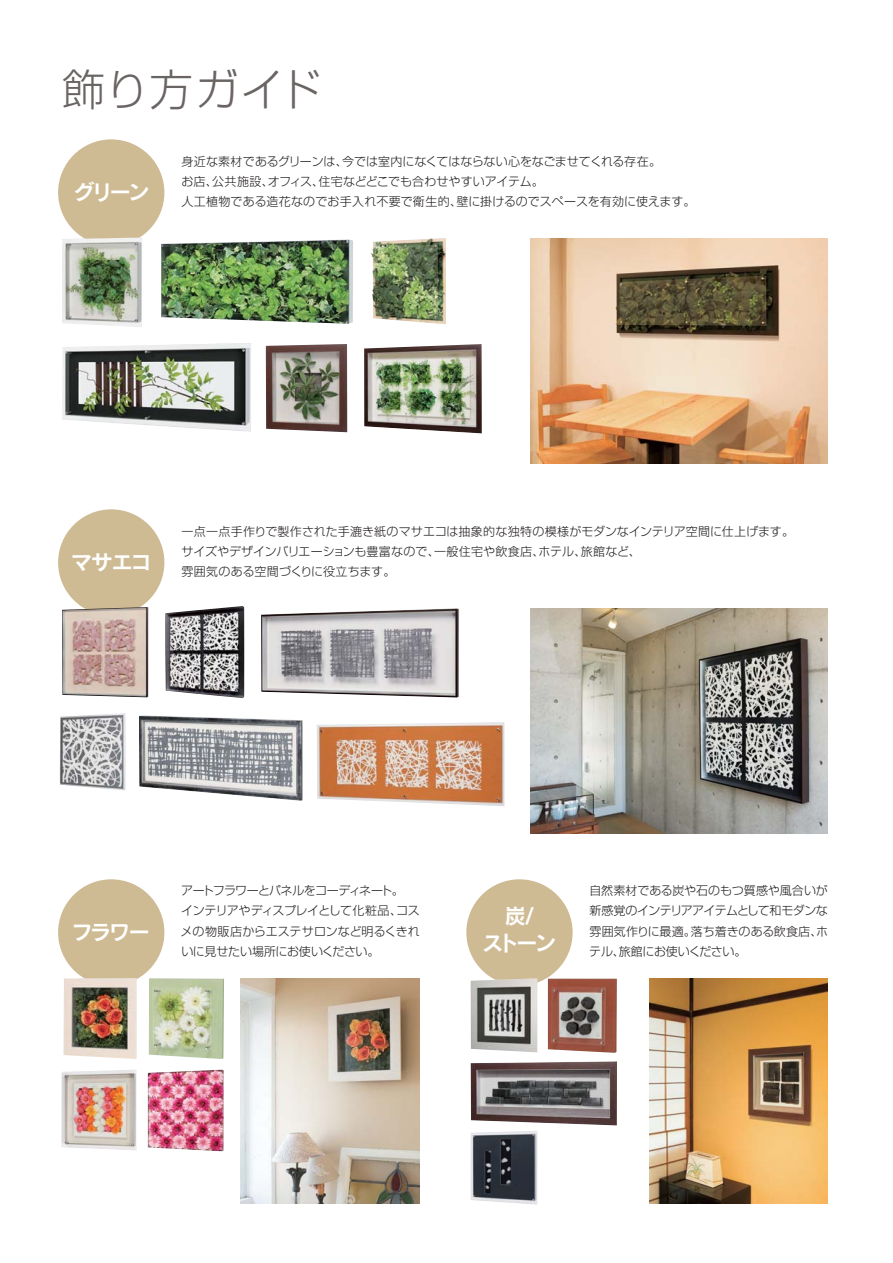
<style>
.page{position:relative;width:893px;height:1263px;background:#fff}
.page>*{position:absolute;margin:0;border:0;box-sizing:border-box;transform-origin:0 0}
.t1{font:43.5px "Shin Go Pro Light 90 pv RKSJ H";letter-spacing:.01em;color:#6a6463}
.t2{font:21px/27px "Rodin Pro B 90 pv RKSJ H";letter-spacing:-.11em;color:#fff;text-align:center}
.t3{font:12px/20.2px "Shin Go Pro Light 90 pv RKSJ H";letter-spacing:-.005em;color:#231f20}
.t4{font:12px/20.2px "Shin Go Pro Light 90 pv RKSJ H";letter-spacing:-.03em;color:#231f20}
</style>
<div class="page">
<div style="left:58px;top:139px;width:106px;height:107px;background:#cebb94;border-radius:50%"></div>
<div style="left:58px;top:509px;width:106px;height:107px;background:#cebb94;border-radius:50%"></div>
<div style="left:58px;top:879px;width:106px;height:107px;background:#cebb94;border-radius:50%"></div>
<div style="left:466px;top:879px;width:107px;height:107px;background:#cebb94;border-radius:50%"></div>
<img style="left:241px;top:978px;width:179px;height:225px">
<img style="left:649px;top:978px;width:179px;height:225px">
<img style="left:530px;top:608px;width:298px;height:225px">
<img style="left:471px;top:978px;width:66px;height:74px">
<img style="left:548px;top:978px;width:69px;height:75px">
<img style="left:471px;top:1061px;width:146px;height:64px">
<img style="left:470px;top:1131px;width:67px;height:73px">
<img style="left:64px;top:978px;width:73px;height:81px">
<img style="left:149px;top:978px;width:75px;height:81px">
<img style="left:61px;top:1070px;width:76px;height:80px">
<img style="left:148px;top:1069px;width:76px;height:82px">
<img style="left:530px;top:238px;width:298px;height:226px">
<img style="left:62px;top:238px;width:80px;height:89px">
<img style="left:161px;top:239px;width:192px;height:85px">
<img style="left:370px;top:238px;width:76px;height:86px">
<img style="left:62px;top:343px;width:189px;height:89px">
<img style="left:266px;top:344px;width:81px;height:88px">
<img style="left:364px;top:344px;width:118px;height:89px">
<img style="left:62px;top:607px;width:86px;height:90px">
<img style="left:165px;top:606px;width:79px;height:92px">
<img style="left:261px;top:608px;width:198px;height:89px">
<img style="left:60px;top:713px;width:65px;height:77px">
<img style="left:139px;top:715px;width:164px;height:86px">
<img style="left:317px;top:722px;width:187px;height:84px">
<h1 class="t1" style="left:62px;top:73px;width:261px">飾り方ガイド</h1>
<h2 class="t2" style="left:73px;top:181px;width:78px">グリーン</h2>
<p class="t3" style="left:181px;top:153px;width:481px">身近な素材であるグリーンは、今では室内になくてはならない心をなごませてくれる存在。お店、公共施設、オフィス、住宅などどこでも合わせやすいアイテム。</p>
<p class="t3" style="left:181px;top:193px;width:516px">人工植物である造花なのでお手入れ不要で衛生的、壁に掛けるのでスペースを有効に使えます。</p>
<h2 class="t2" style="left:71px;top:551px;width:82px">マサエコ</h2>
<p class="t3" style="left:181px;top:523px;width:614px">一点一点手作りで製作された手漉き紙のマサエコは抽象的な独特の模様がモダンなインテリア空間に仕上げます。サイズやデザインバリエーションも豊富なので、一般住宅や飲食店、ホテル、旅館など、</p>
<p class="t3" style="left:181px;top:563px;width:215px">雰囲気のある空間づくりに役立ちます。</p>
<h2 class="t2" style="left:72px;top:921px;width:80px">フラワー</h2>
<p class="t4" style="left:181px;top:882px;width:241px">アートフラワーとパネルをコーディネート。<br>インテリアやディスプレイとして化粧品、コスメの物販店からエステサロンなど明るくきれいに見せたい場所にお使いください。</p>
<h2 class="t2" style="left:483px;top:905px;width:75px">炭/<br>ストーン</h2>
<p class="t3" style="left:589px;top:882px;width:240px;text-align:justify">自然素材である炭や石のもつ質感や風合いが新感覚のインテリアアイテムとして和モダンな雰囲気作りに最適。落ち着きのある飲食店、ホテル、旅館にお使いください。</p>
</div>
